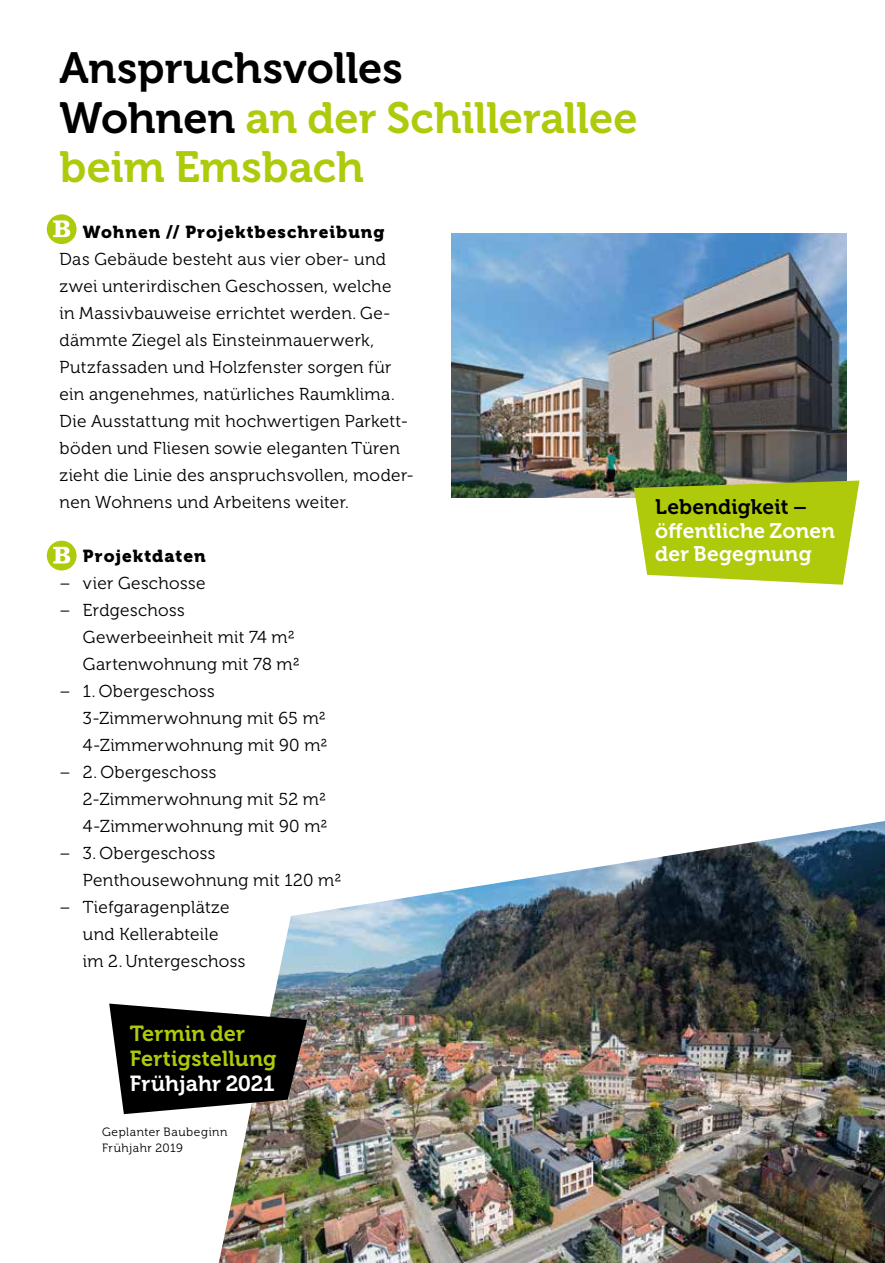
<style>
.page{position:relative;width:885px;height:1263px;background:#fff}
.page>*{position:absolute;margin:0;border:0;box-sizing:border-box;transform-origin:0 0}
.t1{font:43.5px/49.5px "Museo 700";letter-spacing:-.005em;color:#afca0b}
.t2{font:21.75px/24.8px "Museo 700";letter-spacing:.01em;color:#afca0b}
.t3{font:21.75px "Museo 700";letter-spacing:.005em;color:#fff}
.t4{font:21px/23.2px "Museo 700";letter-spacing:.01em;color:#fff}
.t5{font:21px "Museo 700";letter-spacing:.01em;color:#000}
.t6{font:17.25px/27px "Museo 300";letter-spacing:.02em;color:#000}
.t7{font:17.25px "Museo 900";letter-spacing:.06em;color:#000}
.t8{font:12px/16.5px "Museo 300";letter-spacing:.045em;color:#000}
.s1{color:#000}
</style>
<div class="page">
<img style="left:451px;top:234px;width:395px;height:263px">
<img style="left:219px;top:821px;width:665px;height:442px">
<svg style="left:634px;top:480px;width:225px;height:105px;background:#b4cb28"></svg>
<svg style="left:109px;top:1003px;width:198px;height:111px;background:#2d2c2b"></svg>
<div style="left:47px;top:214px;width:30px;height:30px;background:#afca0b;border-radius:50%"></div>
<svg style="left:53px;top:220px;width:17px;height:17px"></svg>
<div style="left:47px;top:541px;width:30px;height:29px;background:#afca0b;border-radius:50%"></div>
<svg style="left:53px;top:547px;width:17px;height:16px"></svg>
<h1 class="t1" style="left:60px;top:44px;width:579px"><span class="s1">Anspruchsvolles<br>Wohnen</span> an der Schillerallee beim Emsbach</h1>
<p class="t7" style="left:83px;top:222px;width:303px">Wohnen // Projektbeschreibung</p>
<p class="t6" style="left:60px;top:246px;width:356px">Das Gebäude besteht aus vier ober- und zwei unterirdischen Geschossen, welche<br>in Massivbauweise errichtet werden. Ge&shy;dämmte Ziegel als Einsteinmauerwerk, Putzfassaden und Holzfenster sorgen für ein angenehmes, natürliches Raumklima.<br>Die Ausstattung mit hochwertigen Parkett&shy;böden und Fliesen sowie eleganten Türen zieht die Linie des anspruchsvollen, moder&shy;nen Wohnens und Arbeitens weiter.</p>
<p class="t7" style="left:83px;top:546px;width:124px">Projektdaten</p>
<p class="t6" style="left:60px;top:570px;width:148px">– vier Geschosse</p>
<p class="t6" style="left:83px;top:597px;width:218px;text-indent:-23px">– Erdgeschoss<br>Gewerbeeinheit mit 74 m²<br>Gartenwohnung mit 78 m²</p>
<p class="t6" style="left:83px;top:678px;width:246px;text-indent:-23px">– 1. Obergeschoss<br>3-Zimmerwohnung mit 65 m²<br>4-Zimmerwohnung mit 90 m²</p>
<p class="t6" style="left:83px;top:759px;width:246px;text-indent:-23px">– 2. Obergeschoss<br>2-Zimmerwohnung mit 52 m²<br>4-Zimmerwohnung mit 90 m²</p>
<p class="t6" style="left:83px;top:840px;width:260px;text-indent:-23px">– 3. Obergeschoss<br>Penthousewohnung mit 120 m²</p>
<p class="t6" style="left:83px;top:894px;width:164px;text-indent:-23px">– Tiefgaragenplätze und Kellerabteile<br>im 2. Untergeschoss</p>
<p class="t5" style="left:655px;top:495px;width:153px">Lebendigkeit –</p>
<p class="t4" style="left:655px;top:519px;width:181px">öffentliche Zonen der Begegnung</p>
<p class="t2" style="left:130px;top:1021px;width:148px">Termin der<br>Fertigstellung</p>
<p class="t3" style="left:130px;top:1071px;width:147px">Frühjahr 2021</p>
<p class="t8" style="left:102px;top:1124px;width:127px">Geplanter Baubeginn<br>Frühjahr 2019</p>
</div>
